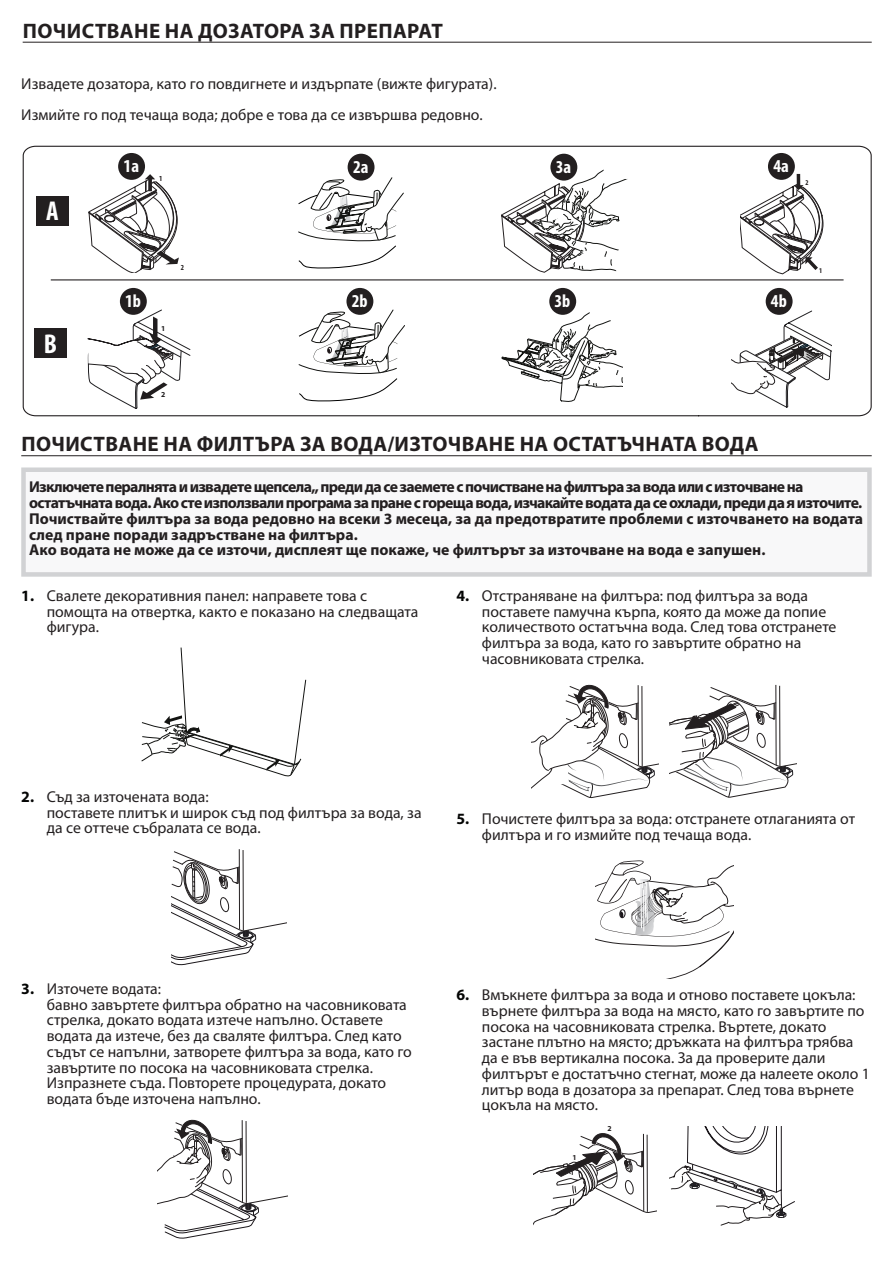
<style>
.page{position:relative;width:893px;height:1263px;background:#fff}
.page>*{position:absolute;margin:0;border:0;box-sizing:border-box;transform-origin:0 0}
.t1{font:700 condensed 27.3px "Myriad Pro";color:#fff}
.Header_14_Underline{font:700 21px "Myriad Pro";letter-spacing:.02em;color:#231f20}
.t2{font:700 condensed 18.15px "Myriad Pro";color:#fff}
.Testo_10_5{font:15.75px/15.8px "Myriad Pro";color:#231f20}
.Header_Bold_Underlin{font:700 15.75px/15.8px "Myriad Pro";letter-spacing:-.015em;color:#231f20}
.Header_Bold_Underlin-2{font:700 15.75px/15.8px "Myriad Pro";letter-spacing:-.045em;color:#231f20}
.t3{font:700 7.65px "Myriad Pro";color:#231f20}
.t4{font:700 condensed 7.65px "Myriad Pro";color:#231f20}
.t5{font:700 7.5px "Myriad Pro";color:#201d1e}
.t6{font:700 condensed 7.35px "Myriad Pro";color:#231f20}
.s1{font-weight:700;color:#040504}
</style>
<div class="page">
<hr style="left:23px;top:42px;width:849px;height:1px;background:#231f20">
<hr style="left:21px;top:455px;width:851px;height:1px;background:#231f20">
<div style="left:24px;top:470px;width:845px;height:104px;background:#f8f8f9"></div>
<div style="left:21px;top:467px;width:851px;height:110px;border:4px solid #d1d2d4"></div>
<svg style="left:141px;top:647px;width:165px;height:130px"></svg>
<svg style="left:171px;top:849px;width:115px;height:116px"></svg>
<svg style="left:158px;top:1119px;width:130px;height:120px"></svg>
<svg style="left:531px;top:684px;width:128px;height:115px"></svg>
<svg style="left:669px;top:684px;width:128px;height:114px"></svg>
<svg style="left:595px;top:860px;width:138px;height:118px"></svg>
<svg style="left:534px;top:1133px;width:122px;height:91px"></svg>
<svg style="left:669px;top:1126px;width:126px;height:100px"></svg>
<svg style="left:23px;top:146px;width:849px;height:270px"></svg>
<svg style="left:88px;top:310px;width:102px;height:98px"></svg>
<svg style="left:501px;top:312px;width:121px;height:91px"></svg>
<svg style="left:731px;top:311px;width:100px;height:97px"></svg>
<svg style="left:298px;top:306px;width:107px;height:97px"></svg>
<svg style="left:297px;top:177px;width:106px;height:94px"></svg>
<svg style="left:502px;top:170px;width:125px;height:102px"></svg>
<svg style="left:741px;top:174px;width:82px;height:100px"></svg>
<svg style="left:89px;top:174px;width:91px;height:98px"></svg>
<div style="left:115px;top:150px;width:33px;height:33px;background:#fff;border-radius:50%"></div>
<div style="left:118px;top:153px;width:27px;height:27px;background:#231f20;border-radius:50%"></div>
<div style="left:117px;top:285px;width:32px;height:32px;background:#fff;border-radius:50%"></div>
<div style="left:120px;top:288px;width:27px;height:27px;background:#231f20;border-radius:50%"></div>
<svg style="left:345px;top:151px;width:32px;height:32px"></svg>
<div style="left:348px;top:154px;width:26px;height:27px;background:#231f20;border-radius:50%"></div>
<div style="left:344px;top:285px;width:32px;height:32px;background:#fff;border-radius:50%"></div>
<div style="left:346px;top:288px;width:27px;height:27px;background:#231f20;border-radius:50%"></div>
<svg style="left:548px;top:151px;width:32px;height:32px"></svg>
<div style="left:550px;top:154px;width:27px;height:27px;background:#231f20;border-radius:50%"></div>
<div style="left:547px;top:285px;width:32px;height:32px;background:#fff;border-radius:50%"></div>
<div style="left:549px;top:288px;width:27px;height:27px;background:#231f20;border-radius:50%"></div>
<div style="left:765px;top:150px;width:32px;height:33px;background:#fff;border-radius:50%"></div>
<div style="left:768px;top:153px;width:27px;height:27px;background:#231f20;border-radius:50%"></div>
<div style="left:763px;top:285px;width:32px;height:32px;background:#fff;border-radius:50%"></div>
<div style="left:766px;top:288px;width:27px;height:27px;background:#231f20;border-radius:50%"></div>
<div style="left:36px;top:196px;width:33px;height:29px;background:#231f20"></div>
<div style="left:34px;top:329px;width:33px;height:29px;background:#231f20"></div>
<hr style="left:51px;top:279px;width:792px;height:1px;background:#231f20">
<p class="Header_14_Underline" style="left:23px;top:17px;width:422px">ПОЧИСТВАНЕ НА ДОЗАТОРА ЗА ПРЕПАРАТ</p>
<p class="Testo_10_5" style="left:21px;top:75px;width:477px">Извадете дозатора, като го повдигнете и издърпате (вижте фигурата).</p>
<p class="Testo_10_5" style="left:21px;top:107px;width:463px">Измийте го под течаща вода; добре е това да се извършва редовно.</p>
<p class="t1" style="left:46px;top:194px;width:14px">A</p>
<p class="t1" style="left:44px;top:327px;width:15px">B</p>
<p class="t2" style="left:124px;top:154px;width:17px">1a</p>
<p class="t4" style="left:159px;top:174px;width:5px">1</p>
<p class="t2" style="left:125px;top:289px;width:17px">1b</p>
<p class="t4" style="left:181px;top:263px;width:5px">2</p>
<p class="t5" style="left:161px;top:324px;width:6px">1</p>
<p class="t5" style="left:161px;top:390px;width:6px">2</p>
<p class="t2" style="left:353px;top:155px;width:17px">2a</p>
<p class="t2" style="left:352px;top:289px;width:17px">2b</p>
<p class="t2" style="left:556px;top:155px;width:17px">3a</p>
<p class="t2" style="left:554px;top:289px;width:17px">3b</p>
<p class="t2" style="left:773px;top:154px;width:17px">4a</p>
<p class="t6" style="left:805px;top:178px;width:5px">2</p>
<p class="t2" style="left:771px;top:289px;width:17px">4b</p>
<p class="t6" style="left:819px;top:266px;width:5px">1</p>
<p class="Header_14_Underline" style="left:21px;top:430px;width:739px">ПОЧИСТВАНЕ НА ФИЛТЪРА ЗА ВОДА/ИЗТОЧВАНЕ НА ОСТАТЪЧНАТА ВОДА</p>
<p class="Header_Bold_Underlin-2" style="left:29px;top:479px;width:835px">Изключете пералнята и извадете щепсела,, преди да се заемете с почистване на филтъра за вода или с източване на остатъчната вода. Ако сте използвали програма за пране с гореща вода, изчакайте водата да се охлади, преди да я източите.</p>
<p class="Header_Bold_Underlin" style="left:29px;top:510px;width:835px">Почиствайте филтъра за вода редовно на всеки 3 месеца, за да предотвратите проблеми с източването на водата след пране поради задръстване на филтъра.</p>
<p class="Header_Bold_Underlin" style="left:29px;top:542px;width:738px">Ако водата не може да се източи, дисплеят ще покаже, че филтърът за източване на вода е запушен.</p>
<p class="Testo_10_5" style="left:47px;top:587px;width:373px;text-indent:-26px"><span class="s1">1.</span> Свалете декоративния панел: направете това с помощта на отвертка, както е показано на следващата фигура.</p>
<p class="Testo_10_5" style="left:482px;top:587px;width:356px;text-indent:-26px"><span class="s1">4.</span> Отстраняване на филтъра: под филтъра за вода поставете памучна кърпа, която да може да попие количеството остатъчна вода. След това отстранете филтъра за вода, като го завъртите обратно на часовниковата стрелка.</p>
<p class="Testo_10_5" style="left:47px;top:788px;width:376px;text-indent:-26px"><span class="s1">2.</span> Съд за източената вода:<br>поставете плитък и широк съд под филтъра за вода, за да се оттече събралата се вода.</p>
<p class="Testo_10_5" style="left:482px;top:811px;width:375px;text-indent:-26px"><span class="s1">5.</span> Почистете филтъра за вода: отстранете отлаганията от филтъра и го измийте под течаща вода.</p>
<p class="Testo_10_5" style="left:47px;top:980px;width:367px;text-indent:-26px"><span class="s1">3.</span> Източете водата:<br>бавно завъртете филтъра обратно на часовниковата стрелка, докато водата изтече напълно. Оставете водата да изтече, без да сваляте филтъра. След като съдът се напълни, затворете филтъра за вода, като го завъртите по посока на часовниковата стрелка.<br>Изпразнете съда. Повторете процедурата, докато водата бъде източена напълно.</p>
<p class="Testo_10_5" style="left:482px;top:987px;width:389px;text-indent:-26px"><span class="s1">6.</span> Вмъкнете филтъра за вода и отново поставете цокъла: върнете филтъра за вода на място, като го завъртите по посока на часовниковата стрелка. Въртете, докато застане плътно на място; дръжката на филтъра трябва да е във вертикална посока. За да проверите дали филтърът е достатъчно стегнат, може да налеете около 1 литър вода в дозатора за препарат. След това върнете цокъла на място.</p>
<p class="t3" style="left:572px;top:1152px;width:6px">1</p>
<p class="t3" style="left:607px;top:1124px;width:6px">2</p>
</div>
